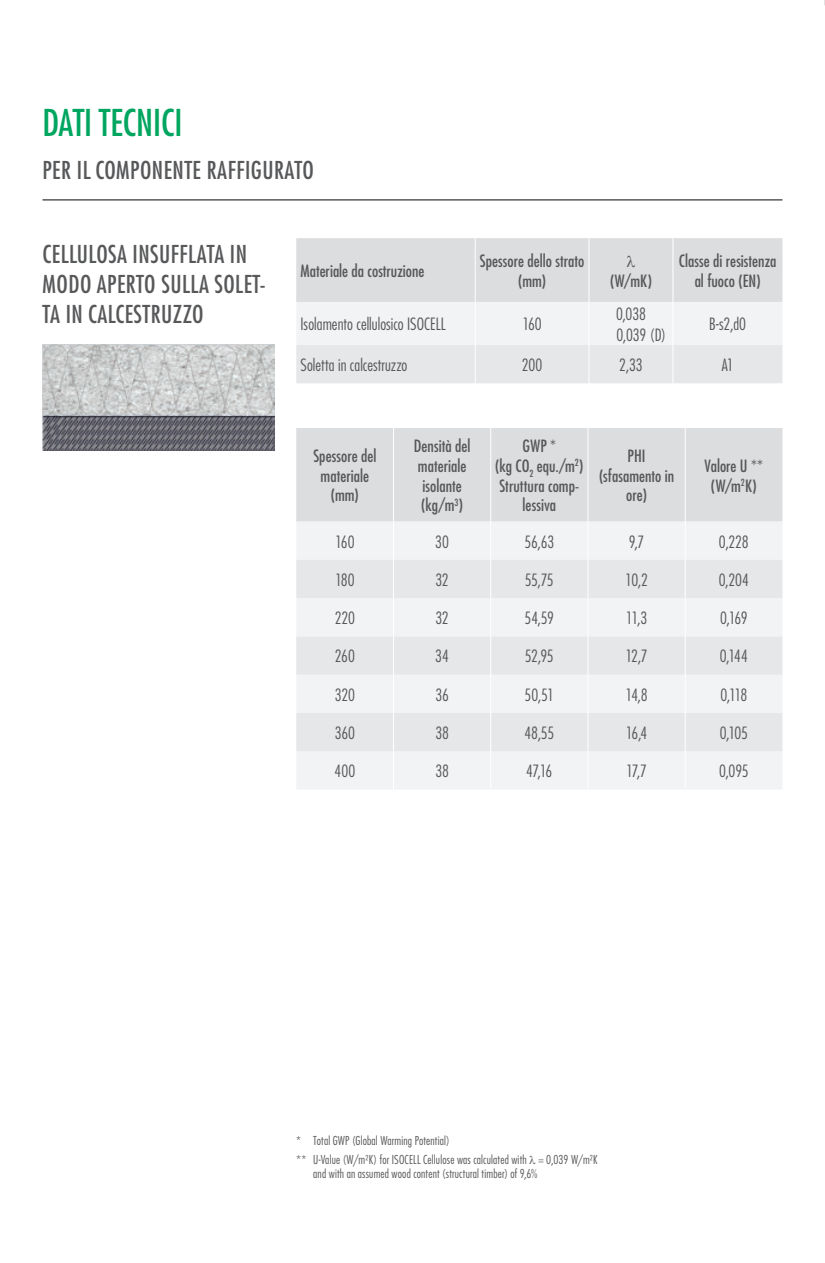
<style>
.page{position:relative;width:825px;height:1263px;background:#fff}
.page>*{position:absolute;margin:0;border:0;box-sizing:border-box;transform-origin:0 0}
.t1{font:500 condensed 36px "Futura LT Pro";color:#00a660}
.t2{font:500 condensed 24px/30px "Futura LT Pro";letter-spacing:.02em;color:#57585a}
.t3{font:500 condensed 16.5px/19.8px "Futura LT Pro";color:#57585a;text-align:center}
.t4{font:300 condensed 16.5px/21px "Futura LT Pro";letter-spacing:-.005em;color:#57585a}
.t5{font:300 condensed 12px/18.6px "Futura LT Pro";letter-spacing:.015em;color:#57585a}
</style>
<div class="page">
<img style="left:43px;top:344px;width:232px;height:106px">
<hr style="left:43px;top:199px;width:739px;height:2px;background:#57585a">
<div style="left:296px;top:428px;width:486px;height:94px;background:#dcdddf"></div>
<div style="left:296px;top:522px;width:486px;height:267px;background:#f2f3f4"></div>
<svg style="left:296px;top:560px;width:486px;height:191px;fill:#e6e7e9"></svg>
<hr style="left:393px;top:428px;width:1px;height:94px;background:#fff">
<hr style="left:490px;top:428px;width:1px;height:94px;background:#fff">
<hr style="left:587px;top:428px;width:1px;height:94px;background:#fff">
<hr style="left:685px;top:428px;width:1px;height:94px;background:#fff">
<hr style="left:393px;top:522px;width:1px;height:38px;background:#fff">
<hr style="left:490px;top:522px;width:1px;height:38px;background:#fff">
<hr style="left:587px;top:522px;width:1px;height:38px;background:#fff">
<hr style="left:685px;top:522px;width:1px;height:38px;background:#fff">
<hr style="left:393px;top:560px;width:1px;height:38px;background:#fff">
<hr style="left:490px;top:560px;width:1px;height:38px;background:#fff">
<hr style="left:587px;top:560px;width:1px;height:38px;background:#fff">
<hr style="left:685px;top:560px;width:1px;height:38px;background:#fff">
<hr style="left:393px;top:598px;width:1px;height:38px;background:#fff">
<hr style="left:490px;top:598px;width:1px;height:38px;background:#fff">
<hr style="left:587px;top:598px;width:1px;height:38px;background:#fff">
<hr style="left:685px;top:598px;width:1px;height:38px;background:#fff">
<hr style="left:393px;top:636px;width:1px;height:39px;background:#fff">
<hr style="left:490px;top:636px;width:1px;height:39px;background:#fff">
<hr style="left:587px;top:636px;width:1px;height:39px;background:#fff">
<hr style="left:685px;top:636px;width:1px;height:39px;background:#fff">
<hr style="left:393px;top:675px;width:1px;height:38px;background:#fff">
<hr style="left:490px;top:675px;width:1px;height:38px;background:#fff">
<hr style="left:587px;top:675px;width:1px;height:38px;background:#fff">
<hr style="left:685px;top:675px;width:1px;height:38px;background:#fff">
<hr style="left:393px;top:713px;width:1px;height:38px;background:#fff">
<hr style="left:490px;top:713px;width:1px;height:38px;background:#fff">
<hr style="left:587px;top:713px;width:1px;height:38px;background:#fff">
<hr style="left:685px;top:713px;width:1px;height:38px;background:#fff">
<hr style="left:393px;top:751px;width:1px;height:38px;background:#fff">
<hr style="left:490px;top:751px;width:1px;height:38px;background:#fff">
<hr style="left:587px;top:751px;width:1px;height:38px;background:#fff">
<hr style="left:685px;top:751px;width:1px;height:38px;background:#fff">
<svg style="left:296px;top:238px;width:486px;height:145px"></svg>
<h1 class="t1" style="left:43px;top:98px;width:141px">DATI TECNICI</h1>
<h2 class="t2" style="left:43px;top:154px;width:273px">PER IL COMPONENTE RAFFIGURATO</h2>
<h2 class="t2" style="left:43px;top:239px;width:225px">CELLULOSA INSUFFLATA IN<br>MODO APERTO SULLA SOLET-<br>TA IN CALCESTRUZZO</h2>
<p class="t3" style="left:300px;top:260px;width:125px">Materiale da costruzione</p>
<p class="t3" style="left:480px;top:251px;width:106px">Spessore dello strato (mm)</p>
<p class="t3" style="left:610px;top:270px;width:43px">(W/mK)</p>
<p class="t3" style="left:679px;top:251px;width:99px">Classe di resistenza al fuoco (EN)</p>
<p class="t4" style="left:300px;top:314px;width:147px">Isolamento cellulosico ISOCELL</p>
<p class="t4" style="left:522px;top:314px;width:21px">160</p>
<p class="t4" style="left:616px;top:303px;width:51px">0,038<br>0,039 (D)</p>
<p class="t4" style="left:709px;top:314px;width:38px">B-s2,d0</p>
<p class="t4" style="left:300px;top:354px;width:108px">Soletta in calcestruzzo</p>
<p class="t4" style="left:522px;top:354px;width:22px">200</p>
<p class="t4" style="left:619px;top:354px;width:25px">2,33</p>
<p class="t4" style="left:722px;top:354px;width:14px">A1</p>
<p class="t3" style="left:313px;top:445px;width:64px">Spessore del materiale (mm)</p>
<p class="t3" style="left:414px;top:436px;width:58px;text-align:left">Densità del materiale isolante (kg/m<sup>3</sup>)</p>
<p class="t3" style="left:495px;top:436px;width:90px">GWP *<br>(kg CO<sub>2</sub> equ./m<sup>2</sup>)<br>Struttura comp&shy;lessiva</p>
<p class="t3" style="left:599px;top:445px;width:77px">PHI (sfasamento in ore)</p>
<p class="t3" style="left:704px;top:455px;width:60px">Valore U ** (W/m<sup>2</sup>K)</p>
<p class="t4" style="left:335px;top:531px;width:21px">160</p>
<p class="t4" style="left:435px;top:531px;width:15px">30</p>
<p class="t4" style="left:524px;top:531px;width:31px">56,63</p>
<p class="t4" style="left:629px;top:531px;width:17px">9,7</p>
<p class="t4" style="left:719px;top:531px;width:31px">0,228</p>
<p class="t4" style="left:335px;top:569px;width:21px">180</p>
<p class="t4" style="left:435px;top:569px;width:15px">32</p>
<p class="t4" style="left:525px;top:569px;width:30px">55,75</p>
<p class="t4" style="left:625px;top:569px;width:24px">10,2</p>
<p class="t4" style="left:719px;top:569px;width:32px">0,204</p>
<p class="t4" style="left:335px;top:607px;width:22px">220</p>
<p class="t4" style="left:435px;top:607px;width:15px">32</p>
<p class="t4" style="left:525px;top:607px;width:31px">54,59</p>
<p class="t4" style="left:626px;top:607px;width:23px">11,3</p>
<p class="t4" style="left:720px;top:607px;width:29px">0,169</p>
<p class="t4" style="left:335px;top:646px;width:22px">260</p>
<p class="t4" style="left:435px;top:646px;width:15px">34</p>
<p class="t4" style="left:525px;top:646px;width:30px">52,95</p>
<p class="t4" style="left:625px;top:646px;width:24px">12,7</p>
<p class="t4" style="left:720px;top:646px;width:30px">0,144</p>
<p class="t4" style="left:335px;top:684px;width:22px">320</p>
<p class="t4" style="left:435px;top:684px;width:15px">36</p>
<p class="t4" style="left:525px;top:684px;width:31px">50,51</p>
<p class="t4" style="left:625px;top:684px;width:24px">14,8</p>
<p class="t4" style="left:720px;top:684px;width:28px">0,118</p>
<p class="t4" style="left:335px;top:722px;width:22px">360</p>
<p class="t4" style="left:435px;top:722px;width:15px">38</p>
<p class="t4" style="left:524px;top:722px;width:31px">48,55</p>
<p class="t4" style="left:626px;top:722px;width:23px">16,4</p>
<p class="t4" style="left:720px;top:722px;width:30px">0,105</p>
<p class="t4" style="left:335px;top:760px;width:22px">400</p>
<p class="t4" style="left:435px;top:760px;width:15px">38</p>
<p class="t4" style="left:526px;top:760px;width:28px">47,16</p>
<p class="t4" style="left:626px;top:760px;width:22px">17,7</p>
<p class="t4" style="left:719px;top:760px;width:31px">0,095</p>
<p class="t5" style="left:296px;top:1131px;width:303px">* Total GWP (Global Warming Potential)<br>** U-Value (W/m²K) for ISOCELL Cellulose was calculated with = 0,039 W/m²K</p>
<p class="t5" style="left:313px;top:1164px;width:226px">and with an assumed wood content (structural timber) of 9,6%</p>
</div>
